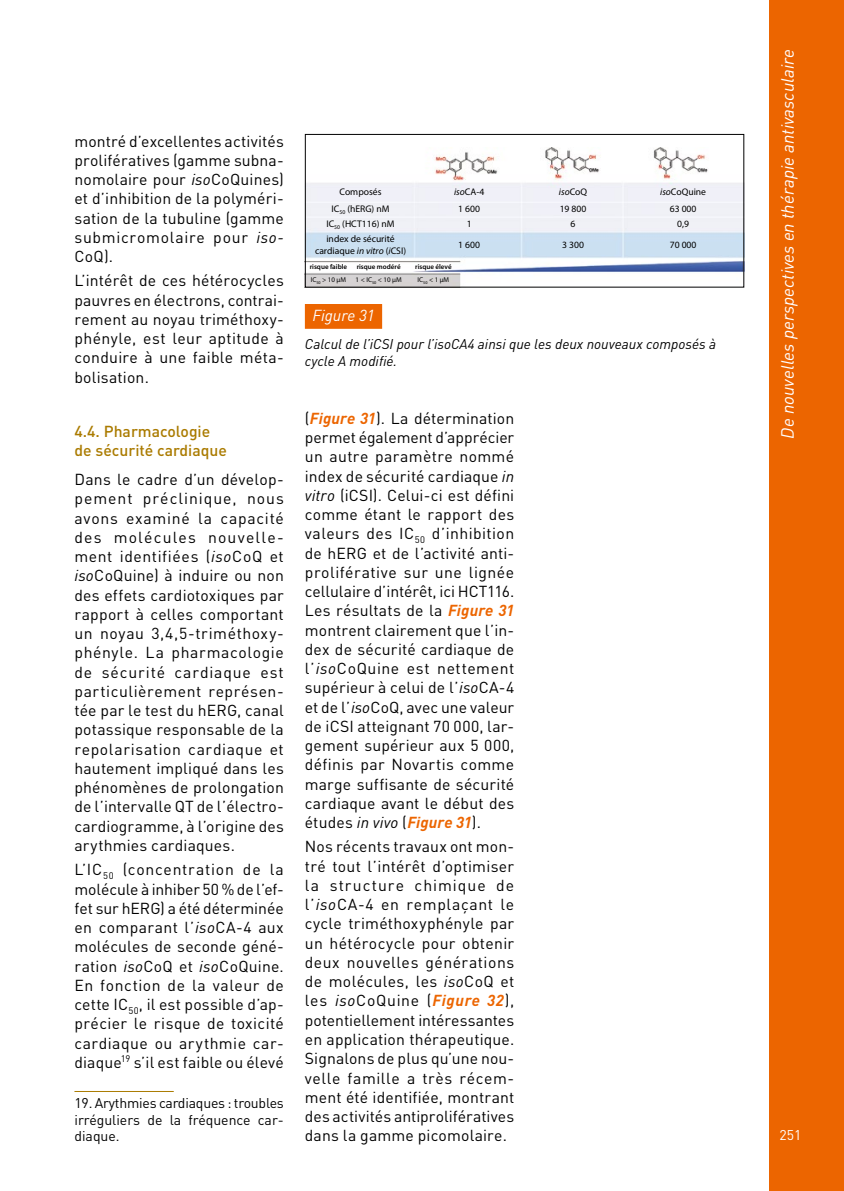
<style>
.page{position:relative;width:844px;height:1191px;background:#fff}
.page>*{position:absolute;margin:0;border:0;box-sizing:border-box;transform-origin:0 0}
.t1{font:italic 17.5px "DIN";color:#fff}
.t2{font:15.75px/19.2px "DIN";letter-spacing:.015em;color:#000;text-align:justify}
.t3{font:500 15.75px/19.2px "DIN";color:#aa7b00}
.t4{font:italic 15.75px "DIN";color:#fff}
.t5{font:italic 14px/16.8px "DIN";color:#000}
.t6{font:14px/16.6px "DIN";color:#000;text-align:justify}
.t7{font:14px "DIN";color:#fff}
.t8{font:9.62px/16.6px "Myriad Pro";color:#000;text-align:center}
.t9{font:600 7px "Myriad Pro";color:#000}
.t10{font:7px "Myriad Pro";color:#000}
.s1{font-style:italic}
.s2{font-weight:700;font-style:italic;color:#ec6500}
</style>
<div class="page">
<div style="left:769px;top:0;width:74px;height:1191px;background:#ec6500"></div>
<hr style="left:74px;top:1091px;width:100px;height:1px;background:#aa7b00">
<div style="left:305px;top:304px;width:77px;height:25px;background:#ec6500"></div>
<img style="left:307px;top:148px;width:435px;height:137px">
<div style="left:305px;top:134px;width:439px;height:153px;border:1px solid #000"></div>
<p class="t2" style="left:74px;top:131px;width:211px">montré d’excellentes activités prolifératives (gamme subna&shy;nomolaire pour <span class="s1">iso</span>CoQuines) et d’inhibition de la polyméri&shy;sation de la tubuline (gamme submicromolaire pour <span class="s1">iso-</span>CoQ).</p>
<p class="t2" style="left:74px;top:271px;width:211px">L’intérêt de ces hétérocycles pauvres en électrons, contrai&shy;rement au noyau triméthoxy&shy;phényle, est leur aptitude à conduire à une faible méta&shy;bolisation.</p>
<p class="t3" style="left:74px;top:421px;width:154px">4.4. Pharmacologie de sécurité cardiaque</p>
<p class="t2" style="left:74px;top:469px;width:211px">Dans le cadre d’un dévelop&shy;pement préclinique, nous avons examiné la capacité des molécules nouvelle&shy;ment identifiées (<span class="s1">iso</span>CoQ et <span class="s1">iso</span>CoQuine) à induire ou non des effets cardiotoxiques par rapport à celles comportant un noyau 3,4,5-triméthoxy&shy;phényle. La pharmacologie de sécurité cardiaque est particulièrement représen&shy;tée par le test du hERG, canal potassique responsable de la repolarisation cardiaque et hautement impliqué dans les phénomènes de prolongation de l’intervalle QT de l’électro&shy;cardiogramme, à l’origine des arythmies cardiaques.</p>
<p class="t2" style="left:74px;top:859px;width:211px">L’IC<sub>50</sub> (concentration de la molécule à inhiber 50 % de l’ef&shy;fet sur hERG) a été déterminée en comparant l’<span class="s1">iso</span>CA-4 aux molécules de seconde géné&shy;ration <span class="s1">iso</span>CoQ et <span class="s1">iso</span>CoQuine.<br>En fonction de la valeur de cette IC<sub>50</sub>, il est possible d’ap&shy;précier le risque de toxicité cardiaque ou arythmie car&shy;diaque<sup>19</sup> s’il est faible ou élevé</p>
<p class="t6" style="left:74px;top:1094px;width:211px">19. Arythmies cardiaques : troubles irréguliers de la fréquence car&shy;diaque.</p>
<p class="t8" style="left:331px;top:183px;width:59px">Composés<br>IC<sub>50</sub> (hERG) nM</p>
<p class="t8" style="left:326px;top:215px;width:70px">IC<sub>50</sub> (HCT116) nM</p>
<p class="t8" style="left:315px;top:233px;width:92px;line-height:11.5px">index de sécurité cardiaque <span class="s1">in vitro</span> (<span class="s1">i</span>CSI)</p>
<p class="t8" style="left:454px;top:183px;width:32px"><span class="s1">iso</span>CA-4<br>1 600</p>
<p class="t8" style="left:458px;top:236px;width:23px">1 600</p>
<p class="t8" style="left:466px;top:215px;width:6px">1</p>
<p class="t8" style="left:559px;top:183px;width:30px;text-align:left"><span class="s1">iso</span>CoQ<br>19 800</p>
<p class="t8" style="left:562px;top:236px;width:23px">3 300</p>
<p class="t8" style="left:570px;top:215px;width:6px">6</p>
<p class="t8" style="left:660px;top:183px;width:47px"><span class="s1">iso</span>CoQuine<br>63 000</p>
<p class="t8" style="left:669px;top:236px;width:28px">70 000</p>
<p class="t8" style="left:677px;top:215px;width:13px">0,9</p>
<p class="t9" style="left:309px;top:262px;width:39px">risque faible</p>
<p class="t9" style="left:356px;top:262px;width:45px">risque modéré</p>
<p class="t9" style="left:415px;top:262px;width:38px">risque élevé</p>
<p class="t4" style="left:312px;top:306px;width:64px">Figure 31</p>
<p class="t5" style="left:305px;top:336px;width:412px">Calcul de l’iCSI pour l’isoCA4 ainsi que les deux nouveaux composés à cycle A modifié.</p>
<p class="t10" style="left:311px;top:275px;width:37px">IC<sub>50</sub> &gt; 10 µM</p>
<p class="t10" style="left:355px;top:275px;width:48px">1 &lt; IC<sub>50</sub> &lt; 10 µM</p>
<p class="t10" style="left:417px;top:275px;width:33px">IC<sub>50</sub> &lt; 1 µM</p>
<p class="t2" style="left:305px;top:408px;width:211px">(<span class="s2">Figure 31</span>). La détermination permet également d’apprécier un autre paramètre nommé index de sécurité cardiaque <span class="s1">in vitro</span> (iCSI). Celui-ci est défini comme étant le rapport des valeurs des IC<sub>50</sub> d’inhibition de hERG et de l’activité anti&shy;proliférative sur une lignée cellulaire d’intérêt, ici HCT116.<br>Les résultats de la <span class="s2">Figure 31 </span>montrent clairement que l’in&shy;dex de sécurité cardiaque de l’<span class="s1">iso</span>CoQuine est nettement supérieur à celui de l’<span class="s1">iso</span>CA-4 et de l’<span class="s1">iso</span>CoQ, avec une valeur de iCSI atteignant 70 000, lar&shy;gement supérieur aux 5 000, définis par Novartis comme marge suffisante de sécurité cardiaque avant le début des études <span class="s1">in vivo</span> (<span class="s2">Figure 31</span>).</p>
<p class="t2" style="left:305px;top:837px;width:211px">Nos récents travaux ont mon&shy;tré tout l’intérêt d’optimiser la structure chimique de l’<span class="s1">iso</span>CA-4 en remplaçant le cycle triméthoxyphényle par un hétérocycle pour obtenir deux nouvelles générations de molécules, les <span class="s1">iso</span>CoQ et les <span class="s1">iso</span>CoQuine (<span class="s2">Figure 32</span>), potentiellement intéressantes en application thérapeutique.<br>Signalons de plus qu’une nou&shy;velle famille a très récem&shy;ment été identifiée, montrant des activités antiprolifératives dans la gamme picomolaire.</p>
<p class="t1" style="left:776px;top:438px;width:390px;rotate:-90deg">De nouvelles perspectives en thérapie antivasculaire</p>
<p class="t7" style="left:779px;top:1125px;width:23px">251</p>
</div>
